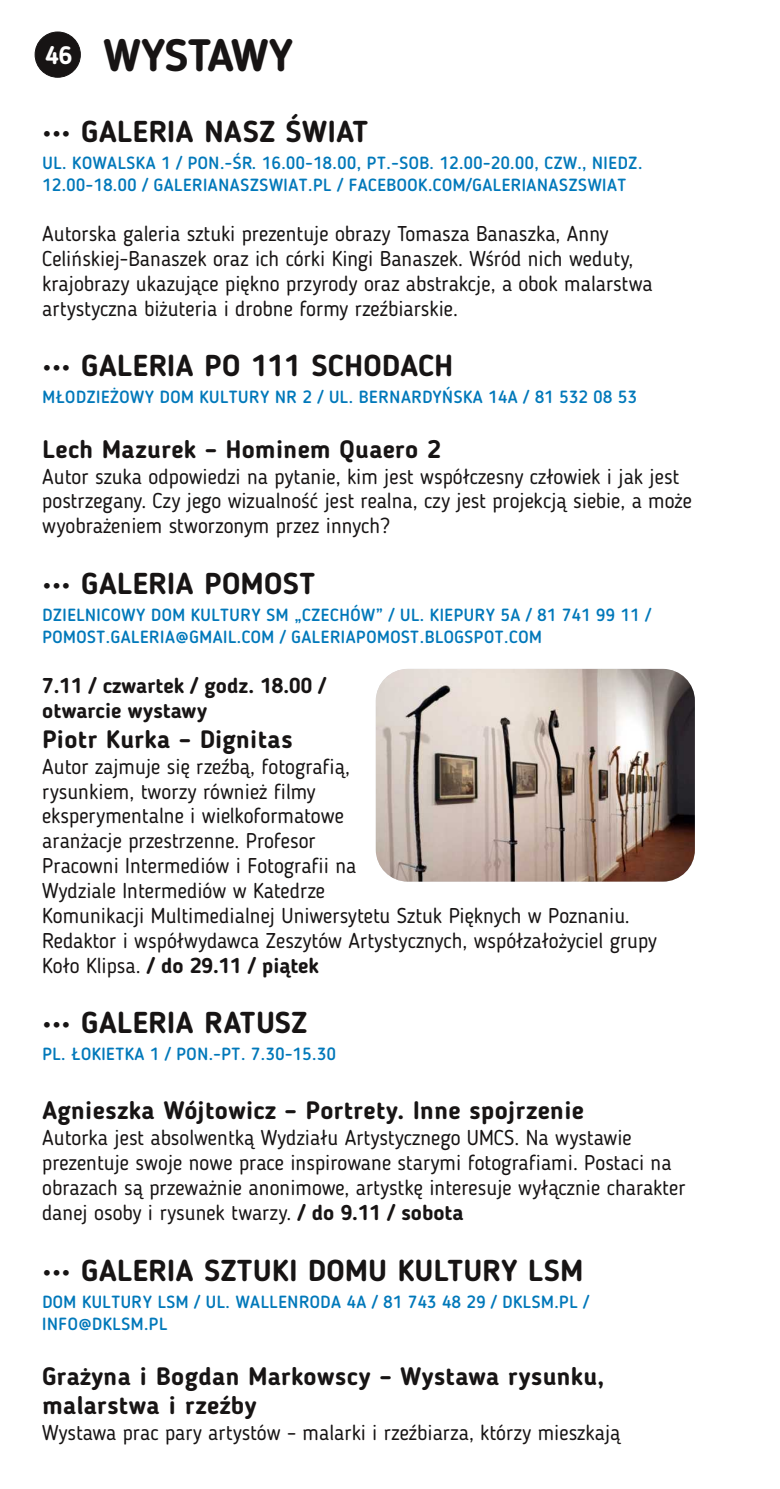
<style>
.page{position:relative;width:780px;height:1489px;background:#fff}
.page>*{position:absolute;margin:0;border:0;box-sizing:border-box;transform-origin:0 0}
.t1{font:700 45px "Blogger Sans";letter-spacing:-.015em;color:#171414}
.t2{font:700 30px "Blogger Sans";letter-spacing:.015em;color:#171414}
.t3{font:700 25px/29.5px "Blogger Sans";letter-spacing:.015em;color:#171414}
.t4{font:21.25px/25px "Blogger Sans";color:#171414}
.t5{font:700 21.25px/25px "Blogger Sans";color:#171414}
.t6{font:500 17.5px/22.5px "Blogger Sans";letter-spacing:.03em;color:#0078ba}
.s1{font-size:25px;color:#fff}
.s2{font-weight:700}
</style>
<div class="page">
<div style="left:35px;top:32px;width:46px;height:45px;background:#171414;border:1px solid #171414;border-radius:50%"></div>
<img style="left:376px;top:669px;width:318px;height:212px;border-radius:32px">
<h1 class="t1" style="left:45px;top:37px;width:249px"><span class="s1">46</span> WYSTAWY</h1>
<h2 class="t2" style="left:43px;top:119px;width:327px">••• GALERIA NASZ ŚWIAT</h2>
<p class="t6" style="left:42px;top:153px;width:601px">UL. KOWALSKA 1 / PON.-ŚR. 16.00-18.00, PT.-SOB. 12.00-20.00, CZW., NIEDZ.<br>12.00-18.00 / GALERIANASZSWIAT.PL / FACEBOOK.COM/GALERIANASZSWIAT</p>
<p class="t4" style="left:42px;top:223px;width:611px">Autorska galeria sztuki prezentuje obrazy Tomasza Banaszka, Anny Celińskiej-Banaszek oraz ich córki Kingi Banaszek. Wśród nich weduty, krajobrazy ukazujące piękno przyrody oraz abstrakcje, a obok malarstwa artystyczna biżuteria i drobne formy rzeźbiarskie.</p>
<h2 class="t2" style="left:43px;top:353px;width:412px">••• GALERIA PO 111 SCHODACH</h2>
<p class="t6" style="left:42px;top:387px;width:596px">MŁODZIEŻOWY DOM KULTURY NR 2 / UL. BERNARDYŃSKA 14A / 81 532 08 53</p>
<p class="t3" style="left:43px;top:436px;width:400px">Lech Mazurek – Hominem Quaero 2</p>
<p class="t4" style="left:42px;top:465px;width:651px">Autor szuka odpowiedzi na pytanie, kim jest współczesny człowiek i jak jest postrzegany. Czy jego wizualność jest realna, czy jest projekcją siebie, a może wyobrażeniem stworzonym przez innych?</p>
<h2 class="t2" style="left:42px;top:571px;width:274px">••• GALERIA POMOST</h2>
<p class="t6" style="left:42px;top:605px;width:610px">DZIELNICOWY DOM KULTURY SM „CZECHÓW” / UL. KIEPURY 5A / 81 741 99 11 /<br>POMOST.GALERIA@GMAIL.COM / GALERIAPOMOST.BLOGSPOT.COM</p>
<p class="t5" style="left:42px;top:675px;width:285px">7.11 / czwartek / godz. 18.00 / otwarcie wystawy</p>
<p class="t4" style="left:42px;top:755px;width:616px">Autor zajmuje się rzeźbą, fotografią,<br>rysunkiem, tworzy również filmy<br>eksperymentalne i wielkoformatowe<br>aranżacje przestrzenne. Profesor<br>Pracowni Intermediów i Fotografii na<br>Wydziale Intermediów w Katedrze<br>Komunikacji Multimedialnej Uniwersytetu Sztuk Pięknych w Poznaniu.<br>Redaktor i współwydawca Zeszytów Artystycznych, współzałożyciel grupy Koło Klipsa. <span class="s2">/ do 29.11 / piątek</span></p>
<p class="t3" style="left:42px;top:726px;width:252px">Piotr Kurka – Dignitas</p>
<h2 class="t2" style="left:42px;top:1010px;width:266px">••• GALERIA RATUSZ</h2>
<p class="t6" style="left:42px;top:1044px;width:295px">PL. ŁOKIETKA 1 / PON.-PT. 7.30-15.30</p>
<p class="t3" style="left:42px;top:1098px;width:543px">Agnieszka Wójtowicz – Portrety. Inne spojrzenie</p>
<p class="t4" style="left:42px;top:1127px;width:644px">Autorka jest absolwentką Wydziału Artystycznego UMCS. Na wystawie prezentuje swoje nowe prace inspirowane starymi fotografiami. Postaci na obrazach są przeważnie anonimowe, artystkę interesuje wyłącznie charakter danej osoby i rysunek twarzy. <span class="s2">/ do 9.11 / sobota</span></p>
<h2 class="t2" style="left:42px;top:1257px;width:542px">••• GALERIA SZTUKI DOMU KULTURY LSM</h2>
<p class="t6" style="left:42px;top:1291px;width:548px">DOM KULTURY LSM / UL. WALLENRODA 4A / 81 743 48 29 / DKLSM.PL /<br>INFO@DKLSM.PL</p>
<p class="t3" style="left:42px;top:1363px;width:563px">Grażyna i Bogdan Markowscy – Wystawa rysunku, malarstwa i rzeźby</p>
<p class="t4" style="left:42px;top:1421px;width:579px">Wystawa prac pary artystów – malarki i rzeźbiarza, którzy mieszkają</p>
</div>
